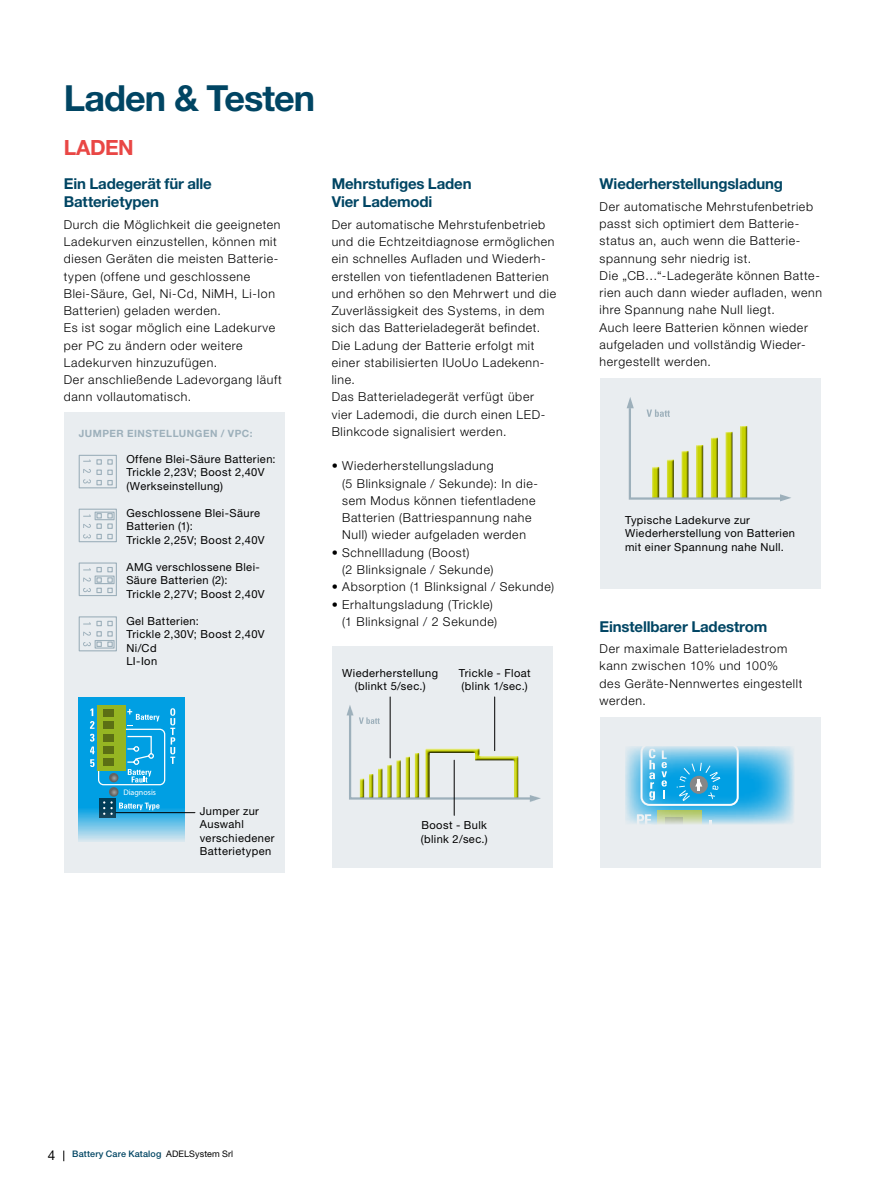
<style>
.page{position:relative;width:893px;height:1191px;background:#fff}
.page>*{position:absolute;margin:0;border:0;box-sizing:border-box;transform-origin:0 0}
.t1{font:700 36px "Helvetica Neue LT Std";letter-spacing:-.025em;color:#004563}
.t2{font:700 21px "Helvetica Neue LT Std";letter-spacing:-.025em;color:#e94745}
.t3{font:700 15px/18px "Helvetica Neue LT Std";letter-spacing:-.01em;color:#004563}
.t4{font:13.5px "Helvetica Neue LT Std";color:#000}
.t5{font:300 12.3px/17.2px "Helvetica Neue LT Std";letter-spacing:.055em;color:#000}
.t6{font:11.1px/13.5px "Helvetica Neue LT Std";letter-spacing:.035em;color:#000}
.t7{font:700 10.05px "Helvetica Neue LT Std";letter-spacing:.05em;color:#9db0bb}
.t8{font:500 9px "Helvetica Neue LT Std";letter-spacing:.015em;color:#004563}
.t9{font:8.1px "Myriad Pro";color:#fff}
.s1{font-weight:400;color:#000}
</style>
<div class="page">
<div style="left:64px;top:412px;width:221px;height:461px;background:#e9edf0"></div>
<svg style="left:78px;top:454px;width:39px;height:35px"></svg>
<svg style="left:78px;top:508px;width:39px;height:35px"></svg>
<svg style="left:78px;top:562px;width:39px;height:34px"></svg>
<svg style="left:78px;top:616px;width:39px;height:36px"></svg>
<svg style="left:79px;top:697px;width:106px;height:145px;background:#3fb4e6"></svg>
<div style="left:100px;top:798px;width:16px;height:20px;background:#154459"></div>
<div style="left:97px;top:705px;width:28px;height:65px;background:#96b522"></div>
<svg style="left:90px;top:708px;width:85px;height:107px"></svg>
<div style="left:103px;top:709px;width:11px;height:7px;background:#5c6f14"></div>
<div style="left:103px;top:721px;width:11px;height:7px;background:#5c6f14"></div>
<div style="left:103px;top:734px;width:11px;height:7px;background:#5c6f14"></div>
<div style="left:103px;top:746px;width:11px;height:7px;background:#5c6f14"></div>
<div style="left:103px;top:758px;width:11px;height:7px;background:#5c6f14"></div>
<hr style="left:116px;top:812px;width:79px;height:1px;background:#000">
<div style="left:332px;top:646px;width:220px;height:221px;background:#e9edf0"></div>
<svg style="left:347px;top:704px;width:194px;height:98px"></svg>
<hr style="left:454px;top:760px;width:1px;height:55px;background:#000">
<hr style="left:494px;top:697px;width:1px;height:53px;background:#000">
<hr style="left:390px;top:697px;width:1px;height:61px;background:#000">
<div style="left:600px;top:717px;width:220px;height:150px;background:#e9edf0"></div>
<svg style="left:625px;top:746px;width:169px;height:78px;background:#75c6e8"></svg>
<svg style="left:637px;top:814px;width:14px;height:10px"></svg>
<svg style="left:657px;top:809px;width:44px;height:15px"></svg>
<svg style="left:666px;top:817px;width:17px;height:7px"></svg>
<svg style="left:640px;top:746px;width:99px;height:60px;background:#56bae5"></svg>
<div style="left:600px;top:378px;width:220px;height:211px;background:#e9edf0"></div>
<svg style="left:627px;top:397px;width:164px;height:104px"></svg>
<h1 class="t1" style="left:64px;top:76px;width:253px">Laden &amp; Testen</h1>
<h2 class="t2" style="left:64px;top:135px;width:72px">LADEN</h2>
<p class="t3" style="left:64px;top:175px;width:150px">Ein Ladegerät für alle<br>Batterietypen</p>
<p class="t5" style="left:64px;top:216px;width:220px">Durch die Möglichkeit die geeigneten Ladekurven einzustellen, können mit diesen Geräten die meisten Batterie&shy;typen (offene und geschlossene Blei-Säure, Gel, Ni-Cd, NiMH, Li-Ion Batterien) geladen werden.<br>Es ist sogar möglich eine Ladekurve per PC zu ändern oder weitere Ladekurven hinzuzufügen.<br>Der anschließende Ladevorgang läuft dann vollautomatisch.</p>
<p class="t7" style="left:79px;top:427px;width:175px">JUMPER EINSTELLUNGEN / VPC:</p>
<p class="t6" style="left:126px;top:452px;width:151px">Offene Blei-Säure Batterien:<br>Trickle 2,23V; Boost 2,40V (Werkseinstellung)</p>
<p class="t6" style="left:126px;top:506px;width:140px">Geschlossene Blei-Säure<br>Batterien (1):<br>Trickle 2,25V; Boost 2,40V</p>
<p class="t6" style="left:126px;top:560px;width:140px">AMG verschlossene Blei-<br>Säure Batterien (2):<br>Trickle 2,27V; Boost 2,40V</p>
<p class="t6" style="left:126px;top:614px;width:140px">Gel Batterien:<br>Trickle 2,30V; Boost 2,40V<br>Ni/Cd<br>LI-Ion</p>
<p class="t3" style="left:332px;top:175px;width:141px">Mehrstufiges Laden<br>Vier Lademodi</p>
<p class="t5" style="left:332px;top:216px;width:226px">Der automatische Mehrstufenbetrieb und die Echtzeitdiagnose ermöglichen ein schnelles Aufladen und Wiederh&shy;erstellen von tiefentladenen Batterien und erhöhen so den Mehrwert und die Zuverlässigkeit des Systems, in dem sich das Batterieladegerät befindet.<br>Die Ladung der Batterie erfolgt mit einer stabilisierten IUoUo Ladekenn&shy;line.<br>Das Batterieladegerät verfügt über vier Lademodi, die durch einen LED-Blinkcode signalisiert werden.</p>
<p class="t5" style="left:342px;top:457px;width:197px;text-indent:-10px">• Wiederherstellungsladung<br>(5 Blinksignale / Sekunde): In die&shy;sem Modus können tiefentladene<br>Batterien (Battriespannung nahe<br>Null) wieder aufgeladen werden</p>
<p class="t5" style="left:342px;top:543px;width:153px;text-indent:-11px">• Schnellladung (Boost)<br>(2 Blinksignale / Sekunde)</p>
<p class="t5" style="left:332px;top:578px;width:224px">• Absorption (1 Blinksignal / Sekunde)</p>
<p class="t5" style="left:342px;top:595px;width:157px;text-indent:-11px">• Erhaltungsladung (Trickle) (1 Blinksignal / 2 Sekunde)</p>
<p class="t6" style="left:342px;top:665px;width:97px;text-align:center">Wiederherstellung (blinkt 5/sec.)</p>
<p class="t6" style="left:459px;top:665px;width:73px">Trickle - Float (blink 1/sec.)</p>
<p class="t9" style="left:123px;top:787px;width:34px">Diagnosis</p>
<p class="t6" style="left:200px;top:804px;width:76px">Jumper zur<br>Auswahl verschiedener<br>Batterietypen</p>
<p class="t6" style="left:421px;top:818px;width:68px">Boost - Bulk (blink 2/sec.)</p>
<p class="t3" style="left:600px;top:175px;width:185px">Wiederherstellungsladung</p>
<p class="t5" style="left:600px;top:198px;width:224px">Der automatische Mehrstufenbetrieb passt sich optimiert dem Batterie&shy;status an, auch wenn die Batterie&shy;spannung sehr niedrig ist.<br>Die „CB…“-Ladegeräte können Batte&shy;rien auch dann wieder aufladen, wenn ihre Spannung nahe Null liegt.<br>Auch leere Batterien können wieder aufgeladen und vollständig Wieder&shy;hergestellt werden.</p>
<p class="t6" style="left:625px;top:513px;width:171px">Typische Ladekurve zur<br>Wiederherstellung von Batterien mit einer Spannung nahe Null.</p>
<p class="t3" style="left:600px;top:617px;width:169px">Einstellbarer Ladestrom</p>
<p class="t5" style="left:600px;top:640px;width:204px">Der maximale Batterieladestrom kann zwischen 10% und 100%<br>des Geräte-Nennwertes eingestellt werden.</p>
<p class="t4" style="left:48px;top:1147px;width:9px">4</p>
<p class="t8" style="left:72px;top:1148px;width:163px">Battery Care Katalog <span class="s1">ADELSystem Srl</span></p>
</div>
